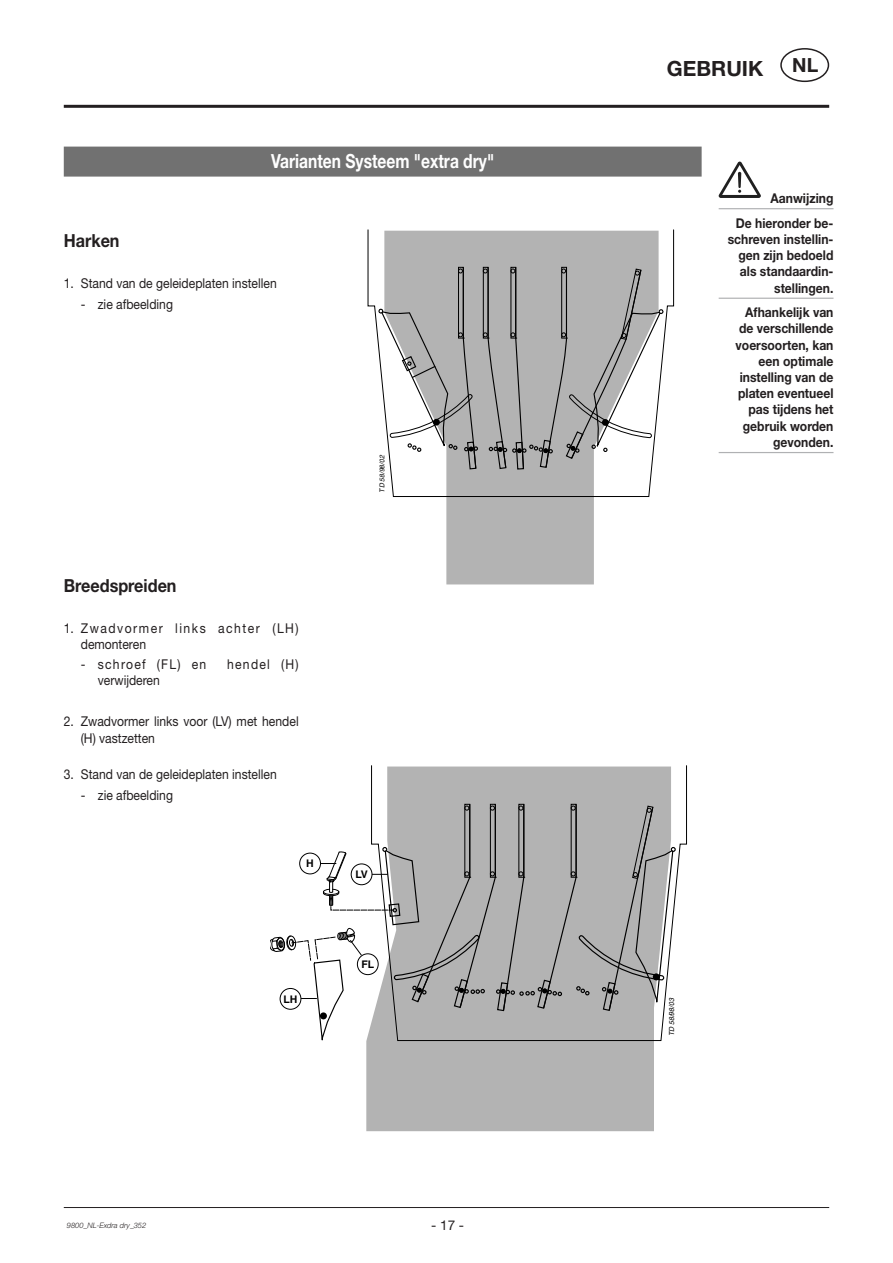
<style>
.page{position:relative;width:893px;height:1263px;background:#fff}
.page>*{position:absolute;margin:0;border:0;box-sizing:border-box;transform-origin:0 0}
.t1{font:700 21px "Helvetica Neue";color:#231f20}
.t2{font:700 19.5px "Helvetica Neue";color:#fff;scale:.8 1}
.t3{font:700 19.5px "Helvetica Neue";color:#231f20}
.t4{font:700 18px "Helvetica Neue";color:#231f20;scale:.9 1}
.t5{font:700 13.5px/16.2px "Helvetica Neue";color:#231f20;text-align:right;scale:.9 1}
.t6{font:13.5px/16.2px "Helvetica Neue";color:#231f20;scale:.9 1}
.t7{font:13.5px/16.2px "Helvetica Neue";letter-spacing:.125em;color:#231f20;scale:.9 1}
.t8{font:13.5px "Helvetica Neue";letter-spacing:.105em;color:#231f20;scale:.9 1}
.t9{font:13.5px "Helvetica Neue";color:#231f20}
.t10{font:700 10.5px "Helvetica";color:#000}
.t11{font:italic 300 7.5px "Helvetica Neue";color:#231f20}
.t12{font:italic 6.9px "Helvetica";color:#000}
.t13{font:italic 6.75px "Helvetica";color:#000}
</style>
<div class="page">
<hr style="left:64px;top:105px;width:765px;height:3px;background:#231f20">
<hr style="left:64px;top:1207px;width:765px;height:1px;background:#231f20">
<div style="left:780px;top:48px;width:49px;height:34px;border:2px solid #231f20;border-radius:50%"></div>
<div style="left:64px;top:147px;width:638px;height:30px;background:#717171"></div>
<hr style="left:719px;top:208px;width:114px;height:1px;background:#b0b1b3">
<hr style="left:719px;top:298px;width:114px;height:1px;background:#b0b1b3">
<hr style="left:719px;top:452px;width:114px;height:1px;background:#b0b1b3">
<svg style="left:719px;top:162px;width:42px;height:36px"></svg>
<div style="left:446px;top:497px;width:148px;height:87px;background:#b3b3b3"></div>
<svg style="left:368px;top:230px;width:306px;height:267px"></svg>
<svg style="left:378px;top:266px;width:286px;height:204px"></svg>
<div style="left:366px;top:1054px;width:288px;height:77px;background:#b3b3b3"></div>
<svg style="left:371px;top:765px;width:316px;height:126px"></svg>
<svg style="left:270px;top:803px;width:406px;height:251px"></svg>
<h2 class="t2" style="left:271px;top:154px;width:280px">Varianten Systeem "extra dry"</h2>
<h3 class="t4" style="left:64px;top:234px;width:64px">Harken</h3>
<p class="t6" style="left:64px;top:277px;width:238px">1. Stand van de geleideplaten instellen</p>
<p class="t6" style="left:81px;top:297px;width:104px">- zie afbeelding</p>
<h3 class="t4" style="left:64px;top:579px;width:127px">Breedspreiden</h3>
<p class="t7" style="left:81px;top:621px;width:244px;text-indent:-17px">1. Zwadvormer links achter (LH) demonteren</p>
<p class="t8" style="left:81px;top:659px;width:141px">- schroef (FL) en</p>
<p class="t6" style="left:227px;top:658px;width:81px">hendel (H)</p>
<p class="t6" style="left:98px;top:674px;width:70px">verwijderen</p>
<p class="t6" style="left:81px;top:715px;width:244px;text-indent:-17px">2. Zwadvormer links voor (LV) met hendel (H) vastzetten</p>
<p class="t6" style="left:64px;top:768px;width:238px">3. Stand van de geleideplaten instellen</p>
<p class="t6" style="left:81px;top:788px;width:104px">- zie afbeelding</p>
<p class="t10" style="left:306px;top:860px;width:9px">H</p>
<p class="t10" style="left:284px;top:995px;width:15px">LH</p>
<p class="t13" style="left:379px;top:493px;width:39px;rotate:-90deg">TD 58/98/02</p>
<p class="t10" style="left:355px;top:871px;width:14px">LV</p>
<p class="t10" style="left:361px;top:960px;width:14px">FL</p>
<p class="t11" style="left:67px;top:1222px;width:81px">9800_NL-Exdra dry_352</p>
<p class="t9" style="left:431px;top:1220px;width:35px">- 17 -</p>
<h1 class="t1" style="left:667px;top:61px;width:98px">GEBRUIK</h1>
<h2 class="t3" style="left:792px;top:58px;width:28px">NL</h2>
<p class="t5" style="left:736px;top:187px;width:110px;line-height:24.8px">Aanwijzing<br>De hieronder be-</p>
<p class="t5" style="left:728px;top:232px;width:119px">schreven instellin&shy;gen zijn bedoeld als standaardin&shy;stellingen.</p>
<p class="t5" style="left:736px;top:306px;width:110px">Afhankelijk van de verschillende voersoorten, kan een optimale instelling van de platen eventueel pas tijdens het gebruik worden gevonden.</p>
<p class="t12" style="left:669px;top:1036px;width:40px;rotate:-90deg">TD 58/98/03</p>
</div>
